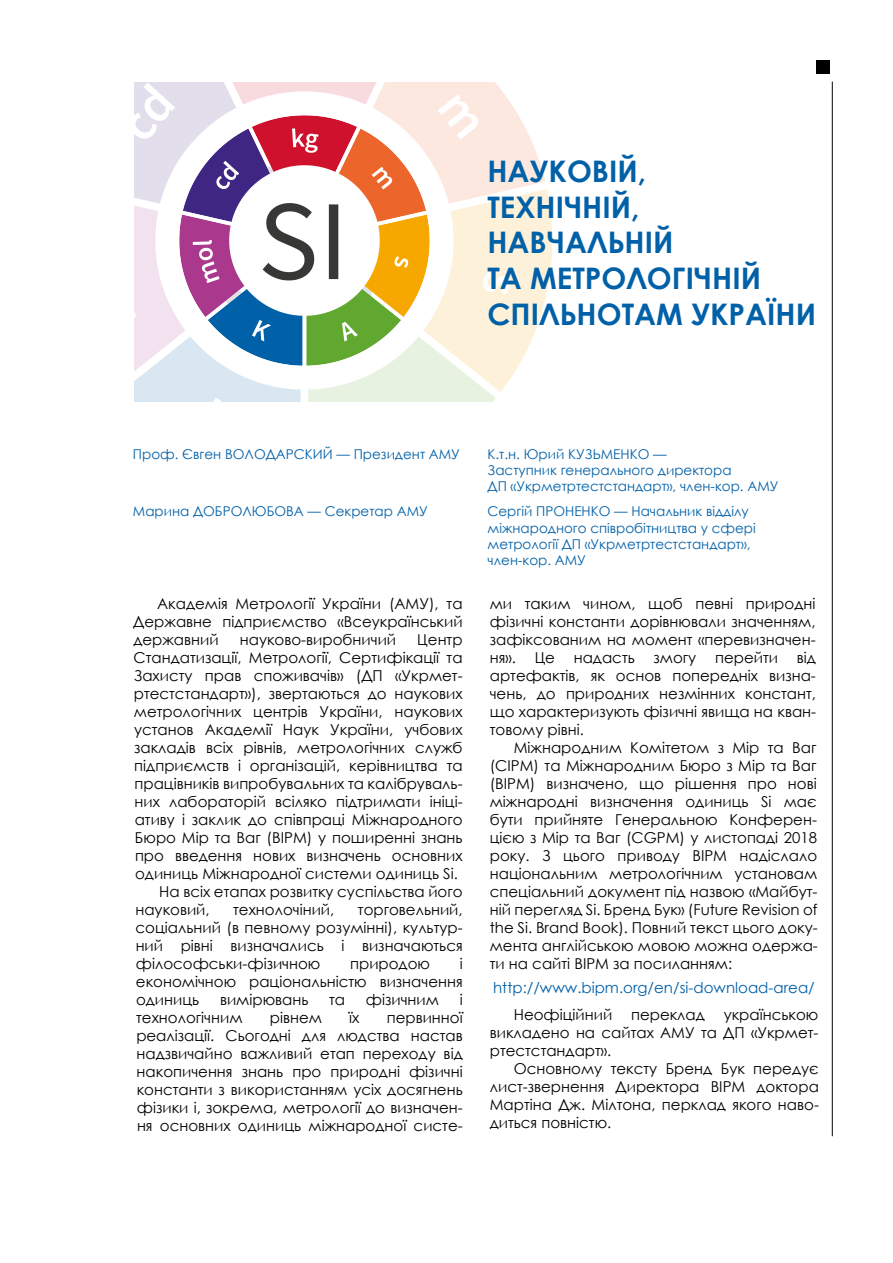
<style>
.page{position:relative;width:893px;height:1263px;background:#fff}
.page>*{position:absolute;margin:0;border:0;box-sizing:border-box;transform-origin:0 0}
.t1{font:700 29.7px/35.5px "Century Gothic";color:#0060a8}
.t2{font:15px/18px "Century Gothic";color:#000;text-align:justify}
.t3{font:15px "Century Gothic";color:#0060a8}
.t4{font:13.5px/16.2px "Century Gothic";color:#0060a8}
</style>
<div class="page">
<img style="left:135px;top:83px;width:418px;height:318px">
<hr style="left:832px;top:82px;width:1px;height:1054px;background:#000">
<div style="left:817px;top:61px;width:13px;height:13px;background:#000"></div>
<img style="left:173px;top:109px;width:263px;height:263px">
<h1 class="t1" style="left:487px;top:152px;width:330px">НАУКОВІЙ,<br>ТЕХНІЧНІЙ,<br>НАВЧАЛЬНІЙ<br>ТА МЕТРОЛОГІЧНІЙ<br>СПІЛЬНОТАМ УКРАЇНИ</h1>
<p class="t4" style="left:133px;top:445px;width:329px">Проф. Євген ВОЛОДАРСКИЙ — Президент АМУ</p>
<p class="t4" style="left:133px;top:503px;width:296px">Марина ДОБРОЛЮБОВА — Секретар АМУ</p>
<p class="t2" style="left:133px;top:595px;width:331px;text-indent:24px">Академія Метрології України (АМУ), та Державне підприємство «Всеукраїнський державний</p>
<p class="t2" style="left:240px;top:631px;width:158px">науково-виробничий</p>
<p class="t2" style="left:417px;top:631px;width:47px">Центр</p>
<p class="t2" style="left:134px;top:649px;width:331px">Стандатизації, Метрології, Сертифікації та</p>
<p class="t2" style="left:134px;top:667px;width:330px">Захисту прав споживачів» (ДП «Укрмет-</p>
<p class="t2" style="left:134px;top:685px;width:330px">ртестстандарт»), звертаються до наукових</p>
<p class="t2" style="left:134px;top:703px;width:330px">метрологічних центрів України, наукових</p>
<p class="t2" style="left:134px;top:721px;width:330px">установ Академії Наук України, учбових</p>
<p class="t2" style="left:134px;top:739px;width:330px">закладів всіх рівнів, метрологічних служб</p>
<p class="t2" style="left:134px;top:757px;width:330px">підприємств і організацій, керівництва та</p>
<p class="t2" style="left:134px;top:775px;width:330px">працівників випробувальних та калібруваль-</p>
<p class="t2" style="left:135px;top:793px;width:330px">них лабораторій всіляко підтримати ініці-</p>
<p class="t2" style="left:135px;top:811px;width:329px">ативу і заклик до співпраці Міжнародного</p>
<p class="t2" style="left:135px;top:829px;width:329px">Бюро Мір та Ваг (BIPM) у поширенні знань</p>
<p class="t2" style="left:135px;top:847px;width:329px">про введення нових визначень основних</p>
<p class="t2" style="left:135px;top:865px;width:324px">одиниць Міжнародної системи одиниць Sі.</p>
<p class="t2" style="left:159px;top:883px;width:305px">На всіх етапах розвитку суспільства його</p>
<p class="t2" style="left:135px;top:901px;width:76px">науковий,</p>
<p class="t2" style="left:233px;top:901px;width:103px">технолочіний,</p>
<p class="t2" style="left:136px;top:901px;width:329px;text-indent:222px">торговельний, соціальний (в певному розумінні), культур&shy;ний рівні визначались і визначаються філософськи-фізичною</p>
<p class="t2" style="left:136px;top:955px;width:328px;text-indent:324px">і економічною раціональністю визначення одиниць</p>
<p class="t2" style="left:350px;top:955px;width:81px">природою</p>
<p class="t2" style="left:220px;top:991px;width:90px">вимірювань</p>
<p class="t2" style="left:329px;top:991px;width:17px">та</p>
<p class="t2" style="left:366px;top:991px;width:75px">фізичним</p>
<p class="t2" style="left:460px;top:991px;width:4px">і</p>
<p class="t2" style="left:136px;top:1009px;width:108px">технологічним</p>
<p class="t2" style="left:270px;top:1009px;width:54px">рівнем</p>
<p class="t2" style="left:349px;top:1009px;width:12px">їх</p>
<p class="t2" style="left:136px;top:1009px;width:328px;text-indent:250px">первинної реалізації. Сьогодні для людства настав надзвичайно важливий етап переходу від накопичення знань про природні фізичні константи з використанням усіх досягнень фізики і, зокрема, метрології до визначен&shy;ня основних одиниць міжнародної систе-</p>
<p class="t4" style="left:488px;top:445px;width:292px">К.т.н. Юрий КУЗЬМЕНКО —<br>Заступник генерального директора<br>ДП «Укрметртестстандарт», член-кор. АМУ</p>
<p class="t4" style="left:488px;top:503px;width:270px">Сергій ПРОНЕНКО — Начальник відділу міжнародного співробітництва у сфері метрології ДП «Укрметртестстандарт», член-кор. АМУ</p>
<p class="t2" style="left:490px;top:595px;width:328px">ми таким чином, щоб певні природні фізичні константи дорівнювали значенням, зафіксованим на момент «перевизначен&shy;ня». Це надасть змогу перейти від артефактів, як основ попередніх визна&shy;чень, до природних незмінних констант, що характеризують фізичні явища на кван&shy;товому рівні.</p>
<p class="t2" style="left:490px;top:739px;width:330px;text-indent:24px">Міжнародним Комітетом з Мір та Ваг (СІРМ) та Міжнародним Бюро з Мір та Ваг (ВІРМ) визначено, що рішення про нові міжнародні визначення одиниць Sі має бути прийняте Генеральною Конферен&shy;цією з Мір та Ваг (CGPM) у листопаді 2018 року. З цього приводу ВІРМ надіслало національним метрологічним установам спеціальний документ під назвою «Майбут&shy;ній перегляд Sі. Бренд Бук» (Future Revision of the Sі. Brand Book). Повний текст цього доку&shy;мента англійською мовою можна одержа&shy;ти на сайті ВІРМ за посиланням:</p>
<p class="t3" style="left:493px;top:977px;width:323px">http://www.bipm.org/en/si-download-area/</p>
<p class="t2" style="left:490px;top:1006px;width:330px;text-indent:24px">Неофіційний переклад українською викладено на сайтах АМУ та ДП «Укрмет&shy;ртестстандарт».</p>
<p class="t2" style="left:490px;top:1060px;width:331px;text-indent:24px">Основному тексту Бренд Бук передує лист-звернення Директора ВІРМ доктора Мартіна Дж. Мілтона, перклад якого наво&shy;диться повністю.</p>
</div>
